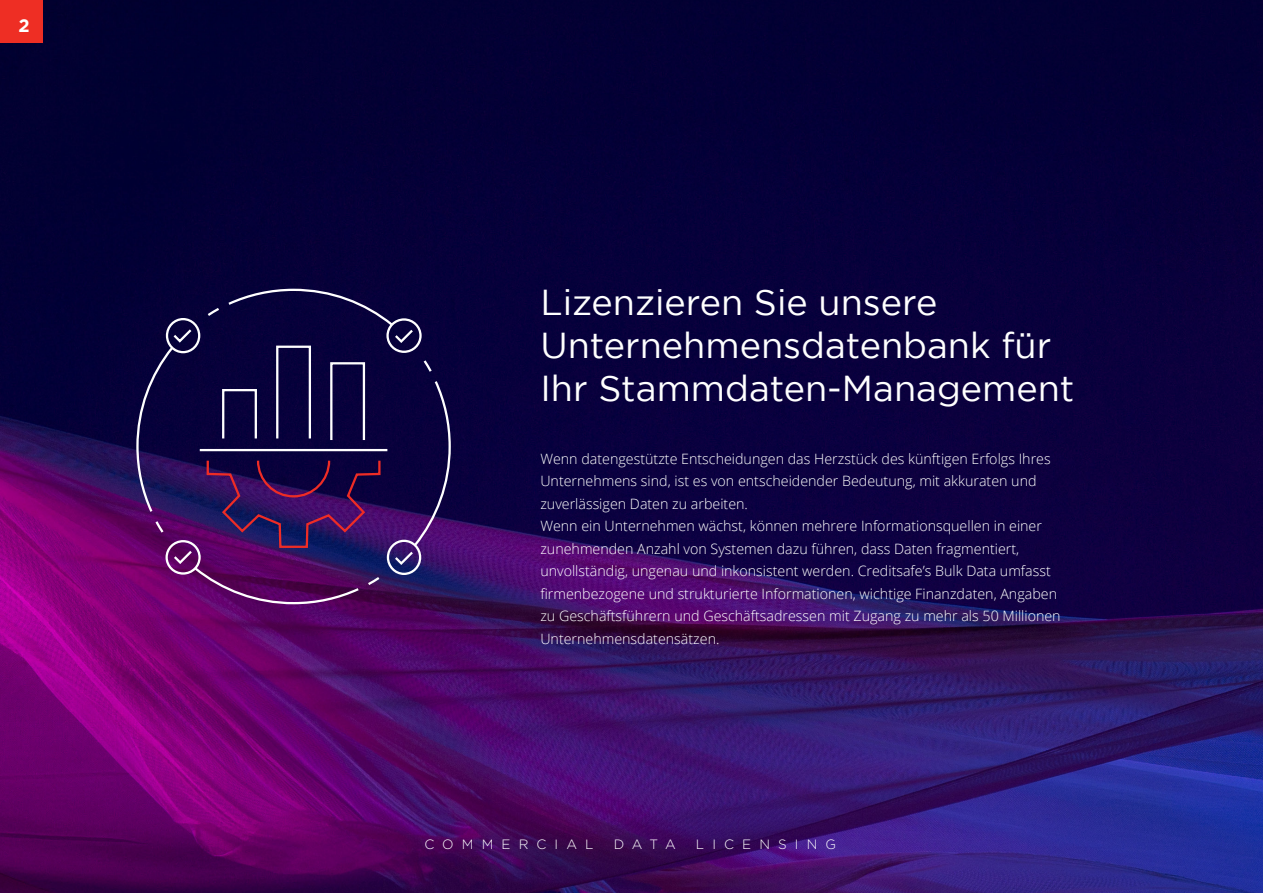
<style>
.page{position:relative;width:1263px;height:893px;background:#fff}
.page>*{position:absolute;margin:0;border:0;box-sizing:border-box;transform-origin:0 0}
.t1{font:36px/43.2px "Gotham";color:#fff}
.t2{font:700 18px "Gotham";color:#fff}
.t3{font:300 14.25px/22.5px "Open Sans";color:#fff}
.t4{font:300 13.5px "Gotham";letter-spacing:.6em;color:#fff}
</style>
<div class="page">
<img style="left:0;top:0;width:1263px;height:893px">
<svg style="left:136px;top:289px;width:315px;height:315px;background:#281051"></svg>
<div style="left:0;top:0;width:43px;height:43px;background:#ee2e24"></div>
<p class="t2" style="left:19px;top:15px;width:13px">2</p>
<p class="t1" style="left:540px;top:280px;width:536px">Lizenzieren Sie unsere<br>Unternehmensdatenbank für<br>Ihr Stammdaten-Management</p>
<p class="t3" style="left:540px;top:447px;width:512px">Wenn datengestützte Entscheidungen das Herzstück des künftigen Erfolgs Ihres<br>Unternehmens sind, ist es von entscheidender Bedeutung, mit akkuraten und zuverlässigen Daten zu arbeiten.</p>
<p class="t3" style="left:540px;top:514px;width:522px">Wenn ein Unternehmen wächst, können mehrere Informationsquellen in einer zunehmenden Anzahl von Systemen dazu führen, dass Daten fragmentiert, unvollständig, ungenau und inkonsistent werden. Creditsafe’s Bulk Data umfasst firmenbezogene und strukturierte Informationen, wichtige Finanzdaten, Angaben zu Geschäftsführern und Geschäftsadressen mit Zugang zu mehr als 50 Millionen Unternehmensdatensätzen.</p>
<p class="t4" style="left:424px;top:837px;width:170px">COMMERCIAL</p>
<p class="t4" style="left:614px;top:837px;width:63px">DATA</p>
<p class="t4" style="left:696px;top:837px;width:142px">LICENSING</p>
</div>
